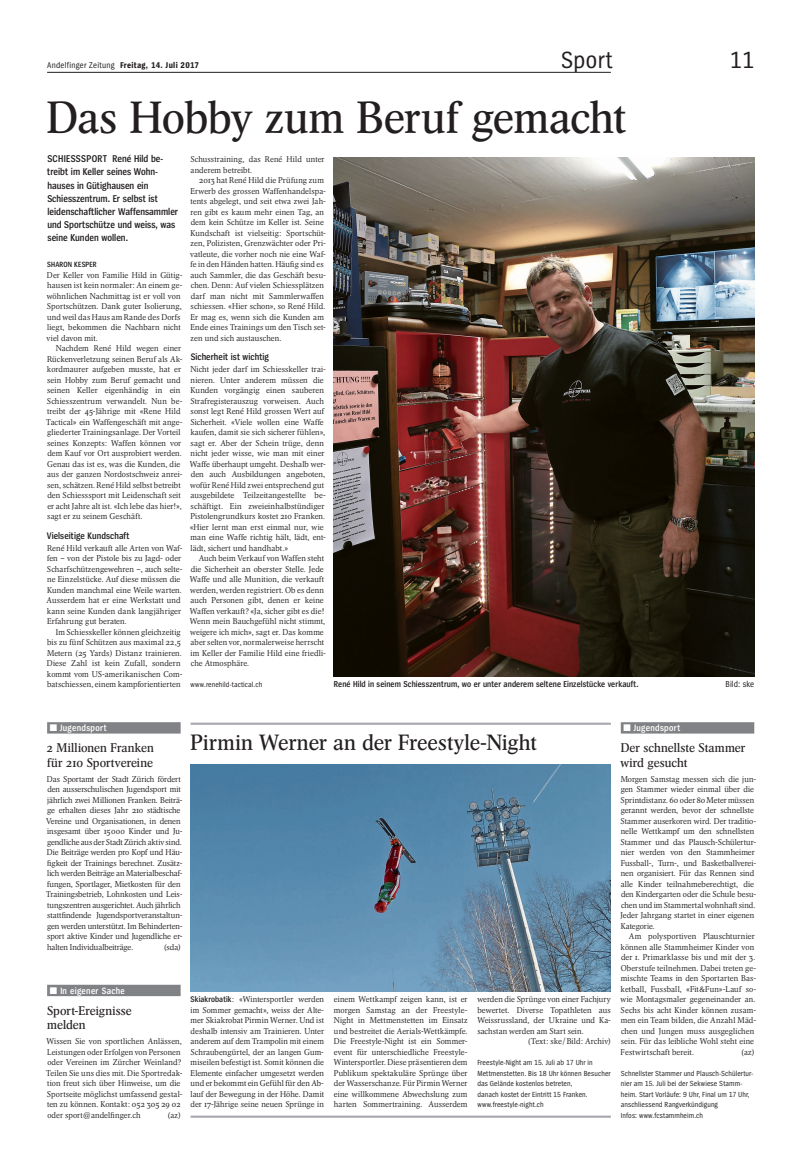
<style>
.page{position:relative;width:794px;height:1166px;background:#fff}
.page>*{position:absolute;margin:0;border:0;box-sizing:border-box;transform-origin:0 0}
.t1{font:44.62px "Arena New BQ Book Os F";letter-spacing:-.01em;color:#231f20}
.t2{font:24.5px "Spiegel Cd";letter-spacing:.015em;color:#231f20}
.t3{font:21.88px "Arena New BQ Book Os F";color:#231f20}
.t4{font:12.42px/14.4px "Arena New BQ Book Os F";color:#231f20}
.t5{font:600 10.33px/13.1px "Spiegel Cd";color:#231f20}
.t6{font:600 9.8px "Spiegel Cd";letter-spacing:.005em;color:#231f20}
.t7{font:600 9.62px "Spiegel Cd";letter-spacing:.03em;color:#fff}
.t8{font:600 8.92px "Spiegel Cd";letter-spacing:.005em;color:#231f20}
.t9{font:8.92px "Spiegel Cd";letter-spacing:.005em;color:#231f20}
.t10{font:700 8.75px "Spiegel Cd";letter-spacing:.03em;color:#231f20}
.t11{font:8.31px/10.5px "Arena New BQ Light Os F";letter-spacing:.01em;color:#231f20}
.t12{font:600 7.88px "Spiegel Cd";letter-spacing:.02em;color:#231f20}
.t13{font:7.7px/10.5px "Spiegel Cd";letter-spacing:.01em;color:#231f20}
.s1{font-weight:400}
.s2{font-family:"Spiegel Cd";font-weight:600;font-size:8.58px}
</style>
<div class="page">
<hr style="left:47px;top:72px;width:564px;height:1px;background:#231f20">
<img style="left:334px;top:157px;width:420px;height:520px">
<div style="left:47px;top:722px;width:134px;height:11px;background:#808285"></div>
<div style="left:47px;top:985px;width:134px;height:11px;background:#808285"></div>
<hr style="left:190px;top:722px;width:421px;height:3px;background:#a8a9ad">
<img style="left:190px;top:764px;width:421px;height:227px">
<hr style="left:190px;top:1115px;width:421px;height:3px;background:#a8a9ad">
<div style="left:621px;top:722px;width:133px;height:11px;background:#808285"></div>
<p class="t10" style="left:47px;top:61px;width:153px"><span class="s1">Andelfinger Zeitung</span> Freitag, 14. Juli 2017</p>
<h2 class="t2" style="left:561px;top:48px;width:53px">Sport</h2>
<h2 class="t2" style="left:729px;top:48px;width:26px">11</h2>
<h1 class="t1" style="left:47px;top:91px;width:581px">Das Hobby zum Beruf gemacht</h1>
<p class="t5" style="left:47px;top:153px;width:132px">SCHIESSSPORT René Hild be&shy;treibt im Keller seines Wohn&shy;hauses in Gütighausen ein<br>Schiesszentrum. Er selbst ist leidenschaftlicher Waffensammler und Sportschütze und weiss, was seine Kunden wollen.</p>
<p class="t12" style="left:47px;top:261px;width:51px">SHARON KESPER</p>
<p class="t11" style="left:47px;top:270px;width:137px">Der Keller von Familie Hild in Gütig&shy;hausen ist kein normaler: An einem ge&shy;wöhnlichen Nachmittag ist er voll von Sportschützen. Dank guter Isolierung, und weil das Haus am Rande des Dorfs liegt, bekommen die Nachbarn nicht viel davon mit.</p>
<p class="t11" style="left:46px;top:343px;width:138px;text-indent:9px">Nachdem René Hild wegen einer Rückenverletzung seinen Beruf als Ak&shy;kordmaurer aufgeben musste, hat er sein Hobby zum Beruf gemacht und seinen Keller eigenhändig in ein Schiesszentrum verwandelt. Nun be&shy;treibt der 45-Jährige mit «Rene Hild Tactical» ein Waffengeschäft mit ange&shy;gliederter Trainingsanlage. Der Vorteil seines Konzepts: Waffen können vor dem Kauf vor Ort ausprobiert werden.<br>Genau das ist es, was die Kunden, die aus der ganzen Nordostschweiz anrei&shy;sen, schätzen. René Hild selbst betreibt den Schiesssport mit Leidenschaft seit er acht Jahre alt ist. «Ich lebe das hier!», sagt er zu seinem Geschäft.</p>
<p class="t6" style="left:47px;top:531px;width:84px">Vielseitige Kundschaft</p>
<p class="t11" style="left:47px;top:543px;width:137px">René Hild verkauft alle Arten von Waf&shy;fen – von der Pistole bis zu Jagd- oder Scharfschützengewehren –, auch selte&shy;ne Einzelstücke. Auf diese müssen die Kunden manchmal eine Weile warten.<br>Ausserdem hat er eine Werkstatt und kann seine Kunden dank langjähriger Erfahrung gut beraten.</p>
<p class="t11" style="left:47px;top:627px;width:137px;text-indent:9px">Im Schiesskeller können gleichzeitig bis zu fünf Schützen aus maximal 22,5<br>Metern (25 Yards) Distanz trainieren.<br>Diese Zahl ist kein Zufall, sondern kommt vom US-amerikanischen Com&shy;batschiessen, einem kampforientierten</p>
<p class="t11" style="left:190px;top:154px;width:136px">Schusstraining, das René Hild unter anderem betreibt.</p>
<p class="t11" style="left:190px;top:175px;width:137px;text-indent:9px">2013 hat René Hild die Prüfung zum Erwerb des grossen Waffenhandelspa&shy;tents abgelegt, und seit etwa zwei Jah&shy;ren gibt es kaum mehr einen Tag, an dem kein Schütze im Keller ist. Seine Kundschaft ist vielseitig: Sportschüt&shy;zen, Polizisten, Grenzwächter oder Pri&shy;vatleute, die vorher noch nie eine Waf&shy;fe in den Händen hatten. Häufig sind es auch Sammler, die das Geschäft besu&shy;chen. Denn: Auf vielen Schiessplätzen darf man nicht mit Sammlerwaffen schiessen. «Hier schon», so René Hild.<br>Er mag es, wenn sich die Kunden am Ende eines Trainings um den Tisch set&shy;zen und sich austauschen.</p>
<p class="t6" style="left:191px;top:352px;width:80px">Sicherheit ist wichtig</p>
<p class="t11" style="left:190px;top:364px;width:138px">Nicht jeder darf im Schiesskeller trai&shy;nieren. Unter anderem müssen die Kunden vorgängig einen sauberen Strafregisterauszug vorweisen. Auch sonst legt René Hild grossen Wert auf Sicherheit. «Viele wollen eine Waffe kaufen, damit sie sich sicherer fühlen», sagt er. Aber der Schein trüge, denn nicht jeder wisse, wie man mit einer Waffe überhaupt umgeht. Deshalb wer&shy;den auch Ausbildungen angeboten, wofür René Hild zwei entsprechend gut ausgebildete Teilzeitangestellte be&shy;schäftigt. Ein zweieinhalbstündiger Pistolengrundkurs kostet 210 Franken. «Hier lernt man erst einmal nur, wie man eine Waffe richtig hält, lädt, ent&shy;lädt, sichert und handhabt.»</p>
<p class="t11" style="left:190px;top:553px;width:138px;text-indent:9px">Auch beim Verkauf von Waffen steht die Sicherheit an oberster Stelle. Jede Waffe und alle Munition, die verkauft werden, werden registriert. Ob es denn auch Personen gibt, denen er keine Waffen verkauft? «Ja, sicher gibt es die!<br>Wenn mein Bauchgefühl nicht stimmt, weigere ich mich», sagt er. Das komme aber selten vor, normalerweise herrscht im Keller der Familie Hild eine friedli&shy;che Atmosphäre.</p>
<p class="t13" style="left:191px;top:680px;width:73px">www.renehild-tactical.ch</p>
<p class="t8" style="left:334px;top:680px;width:306px">René Hild in seinem Schiesszentrum, wo er unter anderem seltene Einzelstücke verkauft.</p>
<p class="t9" style="left:725px;top:680px;width:30px">Bild: ske</p>
<p class="t7" style="left:50px;top:723px;width:58px">■ Jugendsport</p>
<h3 class="t4" style="left:47px;top:741px;width:109px">2 Millionen Franken für 210 Sportvereine</h3>
<p class="t11" style="left:46px;top:774px;width:138px">Das Sportamt der Stadt Zürich fördert den ausserschulischen Jugendsport mit jährlich zwei Millionen Franken. Beiträ&shy;ge erhalten dieses Jahr 210 städtische Vereine und Organisationen, in denen insgesamt über 15000 Kinder und Ju&shy;gendliche aus der Stadt Zürich aktiv sind.<br>Die Beiträge werden pro Kopf und Häu&shy;figkeit der Trainings berechnet. Zusätz&shy;lich werden Beiträge an Materialbeschaf&shy;fungen, Sportlager, Mietkosten für den Trainingsbetrieb, Lohnkosten und Leis&shy;tungszentren ausgerichtet. Auch jährlich stattfindende Jugendsportveranstaltun&shy;gen werden unterstützt. Im Behinderten&shy;sport aktive Kinder und Jugendliche er&shy;halten Individualbeiträge.</p>
<p class="t11" style="left:164px;top:942px;width:18px">(sda)</p>
<h3 class="t3" style="left:190px;top:730px;width:348px">Pirmin Werner an der Freestyle-Night</h3>
<p class="t7" style="left:50px;top:986px;width:76px">■ In eigener Sache</p>
<h3 class="t4" style="left:47px;top:1003px;width:86px">Sport-Ereignisse melden</h3>
<p class="t11" style="left:46px;top:1036px;width:138px">Wissen Sie von sportlichen Anlässen, Leistungen oder Erfolgen von Personen oder Vereinen im Zürcher Weinland?<br>Teilen Sie uns dies mit. Die Sportredak&shy;tion freut sich über Hinweise, um die Sportseite möglichst umfassend gestal&shy;ten zu können. Kontakt: 052 305 29 02 oder sport@andelfinger.ch</p>
<p class="t11" style="left:168px;top:1110px;width:15px">(az)</p>
<p class="t11" style="left:190px;top:994px;width:135px;text-align:justify"><span class="s2">Skiakrobatik</span>: «Wintersportler werden im Sommer gemacht», weiss der Alte&shy;mer Skiakrobat Pirmin Werner. Und ist deshalb intensiv am Trainieren. Unter anderem auf dem Trampolin mit einem Schraubengürtel, der an langen Gum&shy;miseilen befestigt ist. Somit können die Elemente einfacher umgesetzt werden und er bekommt ein Gefühl für den Ab&shy;lauf der Bewegung in der Höhe. Damit der 17-Jährige seine neuen Sprünge in</p>
<p class="t11" style="left:334px;top:994px;width:135px;text-align:justify">einem Wettkampf zeigen kann, ist er morgen Samstag an der Freestyle-Night in Mettmenstetten im Einsatz und bestreitet die Aerials-Wettkämpfe.<br>Die Freestyle-Night ist ein Sommer&shy;event für unterschiedliche Freestyle-Wintersportler. Diese präsentieren dem Publikum spektakuläre Sprünge über der Wasserschanze. Für Pirmin Werner eine willkommene Abwechslung zum harten Sommertraining. Ausserdem</p>
<p class="t11" style="left:477px;top:994px;width:135px">werden die Sprünge von einer Fachjury</p>
<p class="t11" style="left:477px;top:1005px;width:135px">bewertet. Diverse Topathleten aus</p>
<p class="t11" style="left:477px;top:1015px;width:135px">Weissrussland, der Ukraine und Ka-</p>
<p class="t11" style="left:477px;top:1026px;width:108px">sachstan werden am Start sein.</p>
<p class="t11" style="left:528px;top:1036px;width:84px">(Text: ske /Bild: Archiv)</p>
<p class="t13" style="left:477px;top:1058px;width:135px">Freestyle-Night am 15. Juli ab 17 Uhr in Mettmenstetten. Bis 18 Uhr können Besucher das Gelände kostenlos betreten,<br>danach kostet der Eintritt 15 Franken. www.freestyle-night.ch</p>
<p class="t7" style="left:623px;top:723px;width:58px">■ Jugendsport</p>
<h3 class="t4" style="left:620px;top:741px;width:126px">Der schnellste Stammer wird gesucht</h3>
<p class="t11" style="left:620px;top:774px;width:137px">Morgen Samstag messen sich die jun&shy;gen Stammer wieder einmal über die Sprintdistanz. 60 oder 80 Meter müssen gerannt werden, bevor der schnellste Stammer auserkoren wird. Der traditio&shy;nelle Wettkampf um den schnellsten Stammer und das Plausch-Schülertur&shy;nier werden von den Stammheimer Fussball-, Turn-, und Basketballverei&shy;nen organisiert. Für das Rennen sind alle Kinder teilnahmeberechtigt, die den Kindergarten oder die Schule besu&shy;chen und im Stammertal wohnhaft sind.<br>Jeder Jahrgang startet in einer eigenen Kategorie.</p>
<p class="t11" style="left:620px;top:931px;width:137px;text-indent:8px">Am polysportiven Plauschturnier können alle Stammheimer Kinder von der 1. Primarklasse bis und mit der 3.<br>Oberstufe teilnehmen. Dabei treten ge&shy;mischte Teams in den Sportarten Bas&shy;ketball, Fussball, «Fit&amp;Fun»-Lauf so&shy;wie Montagsmaler gegeneinander an.<br>Sechs bis acht Kinder können zusam&shy;men ein Team bilden, die Anzahl Mäd&shy;chen und Jungen muss ausgeglichen sein. Für das leibliche Wohl steht eine Festwirtschaft bereit.</p>
<p class="t11" style="left:741px;top:1047px;width:15px">(az)</p>
<p class="t13" style="left:621px;top:1068px;width:134px">Schnellster Stammer und Plausch-Schülertur&shy;nier am 15. Juli bei der Sekwiese Stamm&shy;heim. Start Vorläufe: 9 Uhr, Final um 17 Uhr, anschliessend Rangverkündigung<br>Infos: www.fcstammheim.ch</p>
</div>
